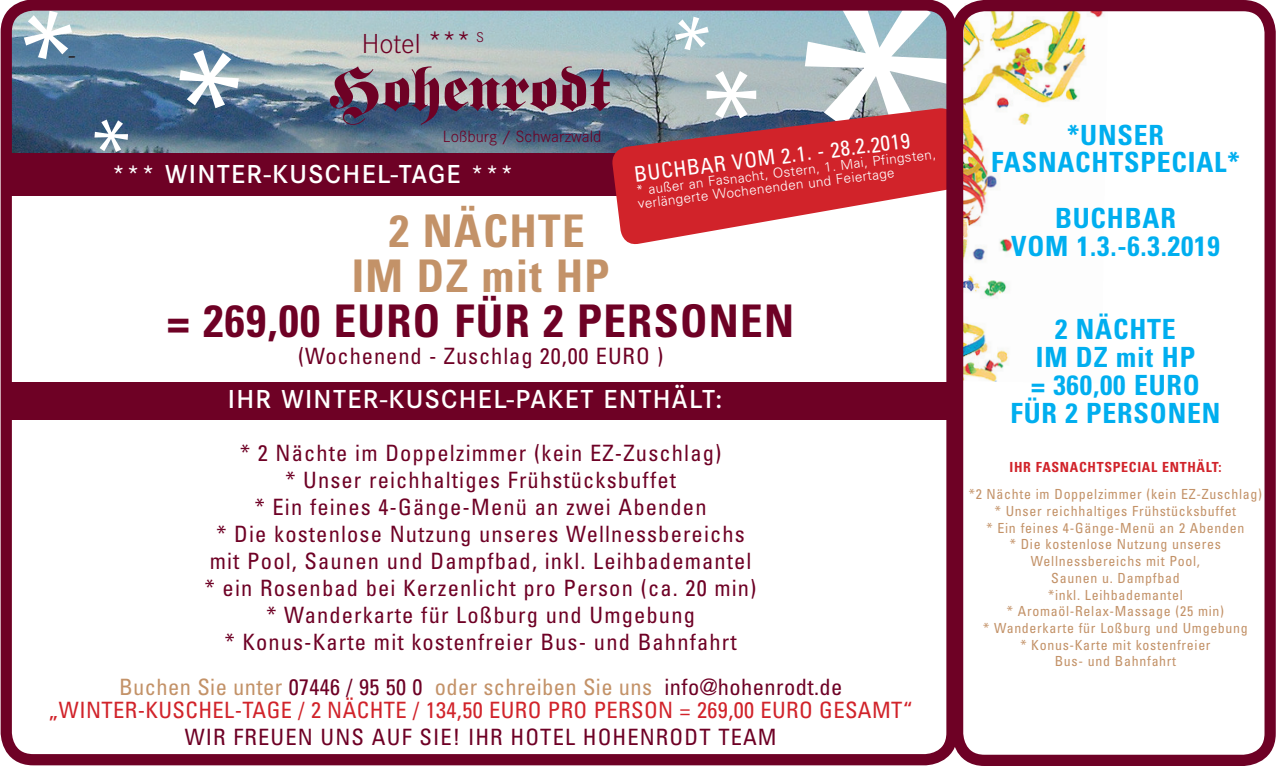
<style>
.page{position:relative;width:1276px;height:766px;background:#fff}
.page>*{position:absolute;margin:0;border:0;box-sizing:border-box;transform-origin:0 0}
.t1{font:condensed 130.5px "Univers";color:#fff}
.t2{font:61.65px "Fette Fraktur";color:#6e0125}
.t3{font:700 condensed 45px "Univers";letter-spacing:.03em;color:#6e0125}
.t4{font:700 condensed 45px/45px "Univers";letter-spacing:.03em;color:#c39268;text-align:center}
.t5{font:300 28.57px "Corporate S";letter-spacing:-.005em;color:#6e0125}
.t6{font:700 condensed 27.9px/27.9px "Univers";letter-spacing:.03em;color:#00aeef;text-align:center}
.t7{font:600 27px "Corporate S";letter-spacing:.05em;color:#fff}
.t8{font:27px "Minion Pro";color:#231f20}
.t9{font:condensed 22.5px/27px "Univers";letter-spacing:.05em;color:#6e0125;text-align:center}
.t10{font:condensed 22.5px/22.5px "Univers";letter-spacing:.02em;color:#d1232a;text-align:center}
.t11{font:condensed 21.38px "Univers";color:#fff}
.t12{font:300 16.88px "Corporate S";color:#6e0125}
.t13{font:condensed 13.95px/16.7px "Univers";letter-spacing:.05em;color:#c39268;text-align:center}
.t14{font:700 condensed 13.95px "Univers";letter-spacing:.05em;color:#d1232a}
.t15{font:300 13.5px/13.5px "Univers";color:#fff}
.s1{color:#c39268}
.s2{color:#6e0125}
</style>
<div class="page">
<img style="left:13px;top:12px;width:785px;height:141px">
<div style="left:9px;top:153px;width:899px;height:42px;background:#6e0125"></div>
<div style="left:4px;top:382px;width:954px;height:37px;background:#6e0125"></div>
<svg style="left:610px;top:106px;width:335px;height:139px;fill:#d1232a"></svg>
<div style="left:1px;top:0;width:956px;height:765px;border:11px solid #6e0125;border-radius:27px"></div>
<img style="left:964px;top:12px;width:140px;height:370px">
<div style="left:952px;top:0;width:323px;height:765px;border:11px solid #6e0125;border-radius:27px"></div>
<svg style="left:0;top:0;width:77px;height:63px;background:#817a91"></svg>
<svg style="left:798px;top:0;width:179px;height:139px;background:#a18891"></svg>
<svg style="left:94px;top:119px;width:35px;height:34px"></svg>
<svg style="left:176px;top:47px;width:66px;height:64px;background:#66859d"></svg>
<svg style="left:672px;top:14px;width:40px;height:39px;background:#a0c0c9"></svg>
<svg style="left:1006px;top:83px;width:72px;height:71px"></svg>
<svg style="left:1097px;top:104px;width:7px;height:90px"></svg>
<p class="t8" style="left:67px;top:36px;width:11px">-</p>
<p class="t5" style="left:362px;top:28px;width:124px">Hotel *** <sup>S</sup></p>
<h2 class="t2" style="left:329px;top:54px;width:283px">Hohenrodt</h2>
<p class="t12" style="left:443px;top:126px;width:160px">Loßburg / Schwarzwald</p>
<h1 class="t1" style="left:702px;top:38px;width:59px">*</h1>
<p class="t11" style="left:632px;top:161px;width:279px;rotate:-7deg">BUCHBAR VOM 2.1. - 28.2.2019</p>
<p class="t15" style="left:635px;top:183px;width:303px;rotate:-7deg">* außer an Fasnacht, Ostern, 1. Mai, Pfingsten, verlängerte Wochenenden und Feiertage</p>
<p class="t7" style="left:112px;top:159px;width:403px">*** WINTER-KUSCHEL-TAGE ***</p>
<h3 class="t4" style="left:352px;top:208px;width:259px">2 NÄCHTE<br>IM DZ mit HP</h3>
<h3 class="t3" style="left:167px;top:293px;width:628px">= 269,00 EURO FÜR 2 PERSONEN</h3>
<p class="t9" style="left:298px;top:342px;width:367px">(Wochenend - Zuschlag 20,00 EURO )</p>
<p class="t7" style="left:228px;top:384px;width:496px">IHR WINTER-KUSCHEL-PAKET ENTHÄLT:</p>
<p class="t9" style="left:205px;top:439px;width:553px">* 2 Nächte im Doppelzimmer (kein EZ-Zuschlag)<br>* Unser reichhaltiges Frühstücksbuffet<br>* Ein feines 4-Gänge-Menü an zwei Abenden<br>* Die kostenlose Nutzung unseres Wellnessbereichs mit Pool, Saunen und Dampfbad, inkl. Leihbademantel * ein Rosenbad bei Kerzenlicht pro Person (ca. 20 min) * Wanderkarte für Loßburg und Umgebung<br>* Konus-Karte mit kostenfreier Bus- und Bahnfahrt</p>
<p class="t10" style="left:49px;top:675px;width:866px"><span class="s1">Buchen Sie unter</span> <span class="s2">07446 / 95 50 0</span> <span class="s1">oder schreiben Sie uns</span> <span class="s2">info@hohenrodt.de </span>„WINTER-KUSCHEL-TAGE / 2 NÄCHTE / 134,50 EURO PRO PERSON = 269,00 EURO GESAMT“</p>
<p class="t9" style="left:185px;top:722px;width:593px">WIR FREUEN UNS AUF SIE! IHR HOTEL HOHENRODT TEAM</p>
<p class="t6" style="left:991px;top:120px;width:250px">*UNSER<br>FASNACHTSPECIAL*</p>
<p class="t6" style="left:1011px;top:204px;width:210px">BUCHBAR<br>VOM 1.3.-6.3.2019</p>
<p class="t6" style="left:1010px;top:315px;width:211px">2 NÄCHTE<br>IM DZ mit HP<br>= 360,00 EURO<br>FÜR 2 PERSONEN</p>
<p class="t14" style="left:1009px;top:458px;width:213px">IHR FASNACHTSPECIAL ENTHÄLT:</p>
<p class="t13" style="left:968px;top:485px;width:295px">*2 Nächte im Doppelzimmer (kein EZ-Zuschlag) * Unser reichhaltiges Frühstücksbuffet<br>* Ein feines 4-Gänge-Menü an 2 Abenden<br>* Die kostenlose Nutzung unseres<br>Wellnessbereichs mit Pool,<br>Saunen u. Dampfbad<br>*inkl. Leihbademantel<br>* Aromaöl-Relax-Massage (25 min)<br>* Wanderkarte für Loßburg und Umgebung<br>* Konus-Karte mit kostenfreier<br>Bus- und Bahnfahrt</p>
</div>
